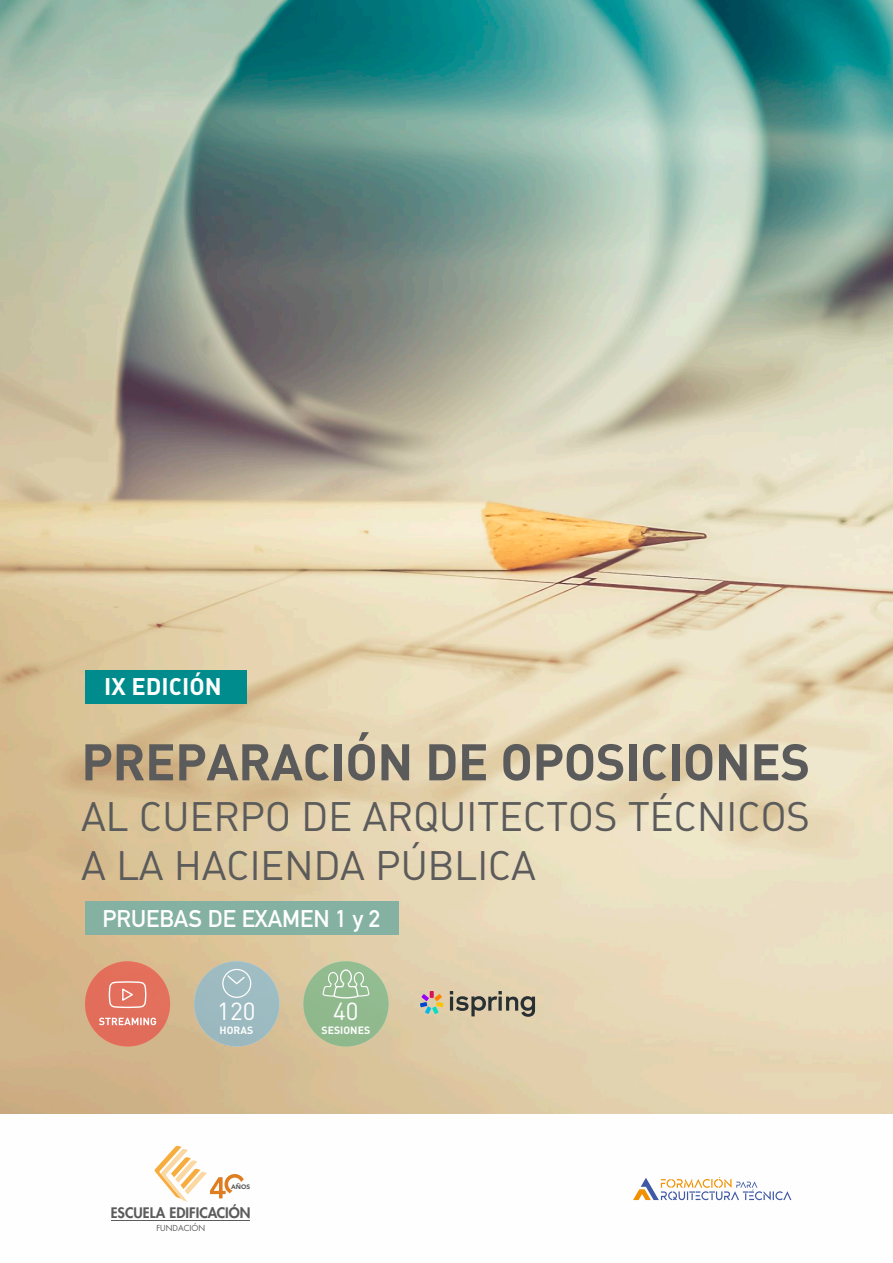
<style>
.page{position:relative;width:893px;height:1263px;background:#fff}
.page>*{position:absolute;margin:0;border:0;box-sizing:border-box;transform-origin:0 0}
.t1{font:700 50.7px "DIN Alternate";letter-spacing:-.01em;color:#5c5b5b}
.t2{font:40.65px/49.2px "DIN Alternate";letter-spacing:-.015em;color:#5c5b5b}
.t3{font:24.45px "DIN Pro";color:#fefefe}
.t4{font:23.85px "DIN Mittelschrift Std";color:#fefefe}
.t5{font:700 23.85px "DIN Alternate";color:#fefefe}
.t6{font:800 14.1px "Futura Std";color:#5c5b5b}
.t7{font:700 10.5px "DIN Alternate";color:#fefefe}
.t8{font:8.1px "Futura Std";color:#5c5b5b}
.t9{font:900 6.45px "Avenir LT Std";color:#5c5b5b}
</style>
<div class="page">
<img style="left:0;top:0;width:893px;height:1114px">
<svg style="left:633px;top:1177px;width:158px;height:23px"></svg>
<svg style="left:154px;top:1145px;width:90px;height:57px"></svg>
<hr style="left:112px;top:1220px;width:138px;height:1px;background:#5c5b5b">
<div style="left:194px;top:961px;width:85px;height:85px;background:#9cbac0;border-radius:50%"></div>
<svg style="left:222px;top:969px;width:29px;height:29px"></svg>
<div style="left:303px;top:961px;width:85px;height:85px;background:#90b98d;border-radius:50%"></div>
<svg style="left:322px;top:969px;width:48px;height:30px"></svg>
<div style="left:85px;top:961px;width:85px;height:85px;background:#e26e5b;border-radius:50%"></div>
<svg style="left:108px;top:980px;width:39px;height:29px"></svg>
<svg style="left:99px;top:1018px;width:57px;height:7px"></svg>
<div style="left:85px;top:901px;width:313px;height:34px;background:#84b1a1"></div>
<svg style="left:420px;top:991px;width:23px;height:23px"></svg>
<svg style="left:450px;top:991px;width:85px;height:26px;background:#a69d86"></svg>
<div style="left:85px;top:670px;width:162px;height:34px;background:#008c8c"></div>
<p class="t5" style="left:104px;top:677px;width:119px">IX EDICIÓN</p>
<p class="t1" style="left:81px;top:742px;width:730px">PREPARACIÓN DE OPOSICIONES</p>
<p class="t2" style="left:81px;top:796px;width:730px">AL CUERPO DE ARQUITECTOS TÉCNICOS<br>A LA HACIENDA PÚBLICA</p>
<p class="t4" style="left:103px;top:910px;width:279px">PRUEBAS DE EXAMEN 1 y 2</p>
<p class="t3" style="left:217px;top:1002px;width:40px">120</p>
<p class="t7" style="left:220px;top:1026px;width:35px">HORAS</p>
<p class="t9" style="left:231px;top:1184px;width:21px">AÑOS</p>
<p class="t6" style="left:111px;top:1206px;width:141px">ESCUELA EDIFICACIÓN</p>
<p class="t8" style="left:156px;top:1224px;width:50px">FUNDACIÓN</p>
<p class="t3" style="left:333px;top:1002px;width:27px">40</p>
<p class="t7" style="left:322px;top:1026px;width:50px">SESIONES</p>
</div>
